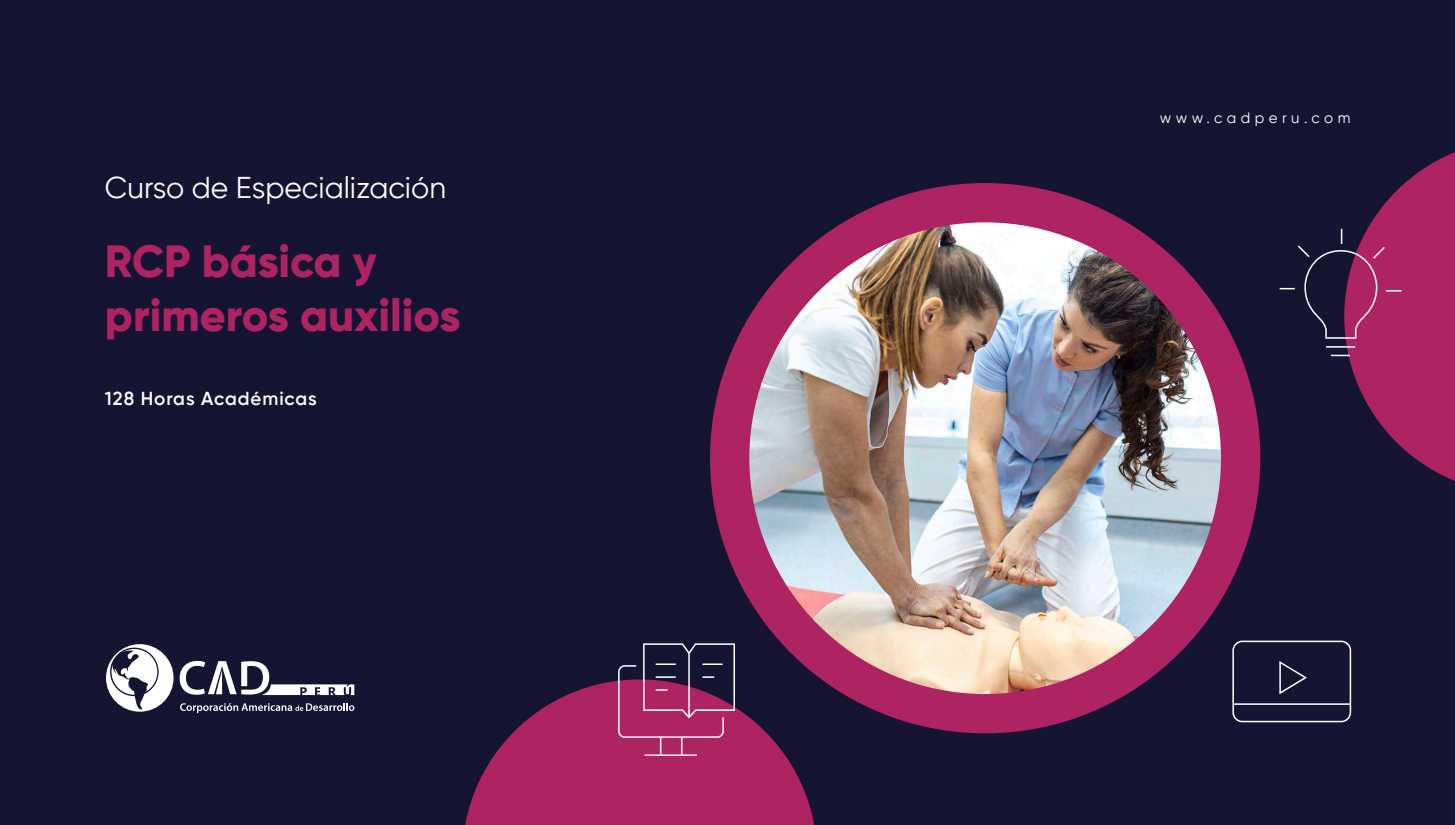
<style>
.page{position:relative;width:1455px;height:825px;background:#161433}
.page>*{position:absolute;margin:0;border:0;box-sizing:border-box;transform-origin:0 0}
.t1{font:800 45px/54px "Gilroy";color:#ae2462}
.t2{font:30px "Gilroy";color:#fff}
.t3{font:600 18.75px "Gilroy";letter-spacing:.05em;color:#fff}
.t4{font:15px "Gilroy";letter-spacing:.3em;color:#fff}
</style>
<div class="page">
<svg style="left:180px;top:703px;width:174px;height:10px"></svg>
<svg style="left:180px;top:661px;width:174px;height:34px"></svg>
<svg style="left:106px;top:644px;width:68px;height:68px"></svg>
<div style="left:710px;top:183px;width:550px;height:550px;background:#ae2462;border-radius:50%"></div>
<svg style="left:465px;top:681px;width:350px;height:144px;fill:#ae2462"></svg>
<img style="left:749px;top:222px;width:472px;height:472px;border-radius:236px">
<svg style="left:1280px;top:152px;width:175px;height:329px"></svg>
<div style="left:1232px;top:641px;width:119px;height:81px;border:2px solid #fff;border-radius:9px"></div>
<svg style="left:1279px;top:661px;width:28px;height:34px"></svg>
<hr style="left:1233px;top:703px;width:117px;height:2px;background:#fff">
<hr style="left:645px;top:754px;width:52px;height:2px;background:#fff">
<svg style="left:617px;top:643px;width:119px;height:112px"></svg>
<hr style="left:688px;top:653px;width:2px;height:64px;background:#fff">
<p class="t2" style="left:105px;top:169px;width:343px">Curso de Especialización</p>
<p class="t1" style="left:105px;top:234px;width:357px">RCP básica y primeros auxilios</p>
<p class="t3" style="left:105px;top:387px;width:213px">128 Horas Académicas</p>
<p class="t4" style="left:1160px;top:109px;width:192px">www.cadperu.com</p>
</div>
